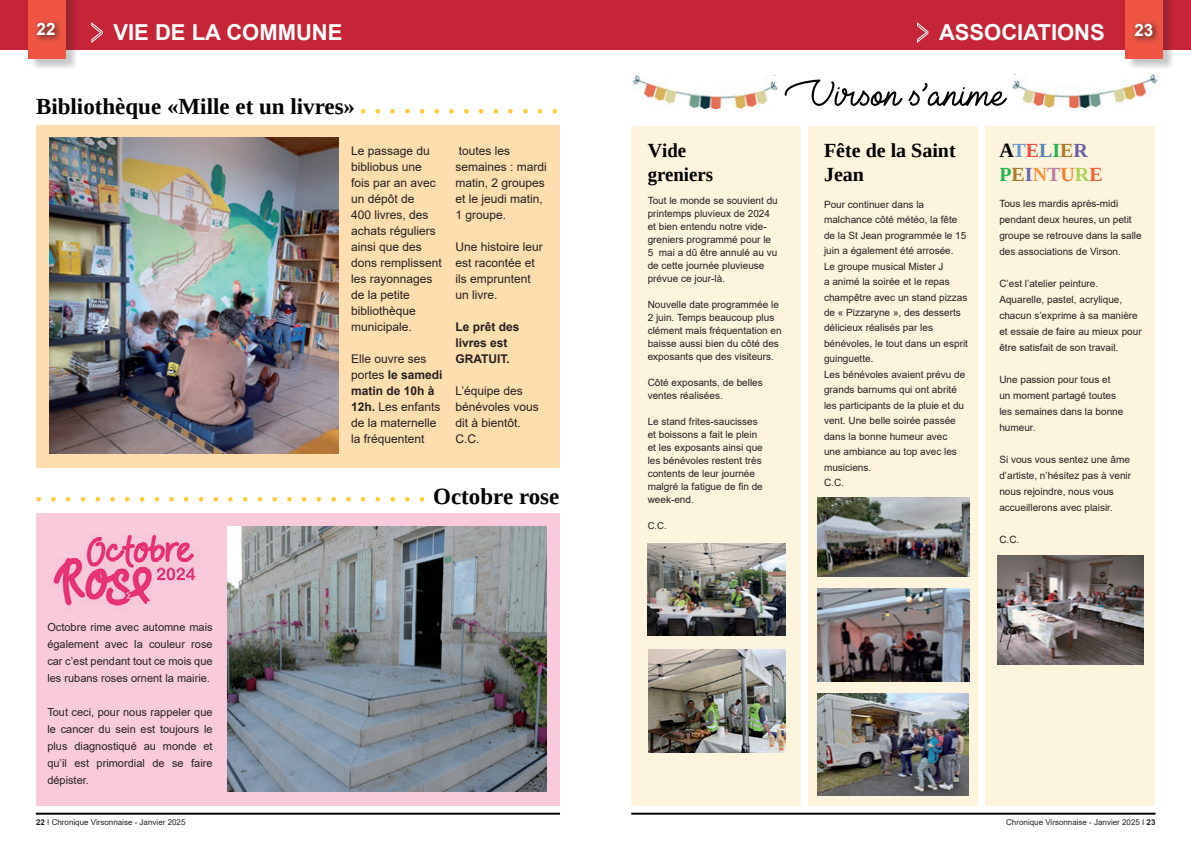
<style>
.page{position:relative;width:1191px;height:842px;background:#fff}
.page>*{position:absolute;margin:0;border:0;box-sizing:border-box;transform-origin:0 0}
.t1{font:39px "Minion Pro";color:#fec931}
.t2{font:700 23px "Liberation Serif";color:#000}
.t3{font:700 22px "Arial";color:#fff}
.t4{font:700 20px/24px "Liberation Serif";color:#000}
.t5{font:700 20px/24px "Liberation Serif";color:#26b253}
.t6{font:700 17px "Arial";color:#fff}
.t7{font:12px/16px "Arial";color:#231f20}
.t8{font:700 12px/16px "Arial";color:#231f20}
.t9{font:11px/17px "Arial";color:#231f20;text-align:justify}
.t10{font:10px/15.5px "Arial";color:#231f20}
.t11{font:9.5px "Arial";color:#231f20}
.t12{font:8px "Arial";color:#231f20}
.s1{font-family:"Myriad Pro";font-weight:400;font-size:35px}
.s2{font-family:"Minion Pro";font-weight:400;font-size:39px;color:#fec931}
.s3{font-weight:700}
.s4{color:#000}
.s5{color:#6999d0}
.s6{color:#ef4a48}
.s7{color:#5884b2}
.s8{color:#b0792c}
.s9{color:#6762a5}
.s10{color:#f7943e}
.s11{color:#bb7ea0}
.s12{color:#f4802e}
.s13{color:#acd257}
.s14{color:#f15f3a}
</style>
<div class="page">
<div style="left:631px;top:126px;width:170px;height:680px;background:#fdf4de"></div>
<div style="left:808px;top:126px;width:170px;height:680px;background:#fdf4de"></div>
<div style="left:985px;top:126px;width:170px;height:680px;background:#fdf4de"></div>
<div style="left:0;top:0;width:1191px;height:50px;background:#c62538"></div>
<div style="left:29px;top:0;width:49px;height:71px;background:#231f20;opacity:.25"></div>
<div style="left:28px;top:0;width:38px;height:58px;background:#f05544"></div>
<div style="left:1126px;top:0;width:49px;height:71px;background:#231f20;opacity:.25"></div>
<div style="left:1125px;top:0;width:37px;height:58px;background:#f05544"></div>
<hr style="left:36px;top:813px;width:524px;height:2px;background:#000">
<svg style="left:1134px;top:21px;width:25px;height:21px"></svg>
<svg style="left:36px;top:20px;width:25px;height:21px"></svg>
<hr style="left:631px;top:813px;width:524px;height:2px;background:#000">
<img style="left:632px;top:75px;width:144px;height:33px">
<div style="left:668px;top:72px;width:94px;height:15px;background:#fff"></div>
<hr style="left:655px;top:106px;width:33px;height:4px;background:#fff">
<svg style="left:632px;top:105px;width:7px;height:3px"></svg>
<svg style="left:725px;top:106px;width:8px;height:2px"></svg>
<img style="left:1018px;top:75px;width:139px;height:33px">
<div style="left:1026px;top:71px;width:95px;height:15px;background:#fff"></div>
<div style="left:1101px;top:105px;width:33px;height:5px;background:#fff"></div>
<svg style="left:1150px;top:104px;width:7px;height:4px"></svg>
<svg style="left:1055px;top:106px;width:9px;height:2px"></svg>
<svg style="left:771px;top:79px;width:247px;height:29px"></svg>
<img style="left:648px;top:544px;width:137px;height:92px">
<img style="left:648px;top:650px;width:138px;height:103px">
<div style="left:36px;top:126px;width:523px;height:342px;background:#fedeaf"></div>
<img style="left:50px;top:138px;width:289px;height:315px">
<div style="left:36px;top:513px;width:523px;height:293px;background:#f9cadc"></div>
<img style="left:48px;top:533px;width:152px;height:75px">
<img style="left:228px;top:527px;width:318px;height:264px">
<img style="left:817px;top:498px;width:152px;height:78px">
<img style="left:817px;top:693px;width:152px;height:103px">
<img style="left:817px;top:588px;width:152px;height:93px">
<img style="left:998px;top:556px;width:145px;height:109px">
<h3 class="t3" style="left:37px;top:17px;width:307px"><sup>22</sup> <span class="s1">&gt;</span> VIE DE LA COMMUNE</h3>
<h3 class="t6" style="left:1134px;top:18px;width:20px">23</h3>
<h3 class="t3" style="left:916px;top:17px;width:190px"><span class="s1">&gt;</span> ASSOCIATIONS</h3>
<h2 class="t2" style="left:36px;top:90px;width:525px">Bibliothèque «Mille et un livres» <span class="s2">..............</span></h2>
<p class="t7" style="left:351px;top:143px;width:92px">Le passage du bibliobus une fois par an avec un dépôt de<br>400 livres, des achats réguliers ainsi que des dons remplissent les rayonnages de la petite bibliothèque municipale.</p>
<p class="t7" style="left:351px;top:351px;width:93px">Elle ouvre ses portes <span class="s3">le samedi matin de 10h à<br>12h.</span> Les enfants de la maternelle la fréquentent</p>
<p class="t7" style="left:455px;top:143px;width:93px">toutes les semaines : mardi matin, 2 groupes et le jeudi matin,<br>1 groupe.</p>
<p class="t7" style="left:455px;top:239px;width:89px">Une histoire leur est racontée et ils empruntent un livre.</p>
<p class="t8" style="left:455px;top:319px;width:66px">Le prêt des livres est<br>GRATUIT.</p>
<p class="t7" style="left:455px;top:382px;width:85px">L’équipe des bénévoles vous dit à bientôt.<br>C.C.</p>
<h1 class="t1" style="left:34px;top:462px;width:526px">........................... <sub>Octobre</sub> <sub>rose</sub></h1>
<p class="t9" style="left:47px;top:618px;width:167px">Octobre rime avec automne mais également avec la couleur rose car c’est pendant tout ce mois que les rubans roses ornent la mairie.</p>
<p class="t9" style="left:47px;top:703px;width:167px">Tout ceci, pour nous rappeler que le cancer du sein est toujours le plus diagnostiqué au monde et qu’il est primordial de se faire dépister.</p>
<h3 class="t4" style="left:648px;top:138px;width:67px">Vide greniers</h3>
<p class="t10" style="left:648px;top:194px;width:132px;line-height:13px">Tout le monde se souvient du printemps pluvieux de 2024 et bien entendu notre vide&shy;greniers programmé pour le<br>5 mai a dû être annulé au vu de cette journée pluvieuse prévue ce jour-là.</p>
<p class="t10" style="left:648px;top:298px;width:135px;line-height:13px">Nouvelle date programmée le<br>2 juin. Temps beaucoup plus clément mais fréquentation en baisse aussi bien du côté des exposants que des visiteurs.</p>
<p class="t10" style="left:648px;top:376px;width:117px;line-height:13px">Côté exposants, de belles ventes réalisées.</p>
<p class="t10" style="left:648px;top:415px;width:117px;line-height:13px">Le stand frites-saucisses et boissons a fait le plein et les exposants ainsi que les bénévoles restent très contents de leur journée malgré la fatigue de fin de week-end.</p>
<p class="t11" style="left:648px;top:519px;width:20px">C.C.</p>
<h3 class="t4" style="left:824px;top:137px;width:133px;line-height:24.5px">Fête de la Saint<br>Jean</h3>
<p class="t10" style="left:824px;top:196px;width:145px">Pour continuer dans la malchance côté météo, la fête de la St Jean programmée le 15 juin a également été arrosée.<br>Le groupe musical Mister J<br>a animé la soirée et le repas champêtre avec un stand pizzas de « Pizzaryne », des desserts délicieux réalisés par les bénévoles, le tout dans un esprit guinguette.<br>Les bénévoles avaient prévu de grands barnums qui ont abrité les participants de la pluie et du vent. Une belle soirée passée dans la bonne humeur avec<br>une ambiance au top avec les musiciens.<br>C.C.</p>
<h3 class="t5" style="left:999px;top:138px;width:105px"><span class="s4">A</span><span class="s5">T</span><span class="s6">E</span><span class="s7">L</span>I<span class="s8">E</span><span class="s9">R<br></span>P<span class="s8">E</span><span class="s9">I</span><span class="s10">N</span><span class="s11">T</span><span class="s12">U</span><span class="s13">R</span><span class="s14">E</span></h3>
<p class="t10" style="left:999px;top:196px;width:144px;line-height:16px">Tous les mardis après-midi pendant deux heures, un petit groupe se retrouve dans la salle des associations de Virson.</p>
<p class="t10" style="left:999px;top:276px;width:144px;line-height:16px">C’est l’atelier peinture.<br>Aquarelle, pastel, acrylique, chacun s’exprime à sa manière et essaie de faire au mieux pour être satisfait de son travail.</p>
<p class="t10" style="left:999px;top:372px;width:125px;line-height:16px">Une passion pour tous et un moment partagé toutes les semaines dans la bonne humeur.</p>
<p class="t10" style="left:999px;top:452px;width:133px;line-height:16px">Si vous vous sentez une âme d’artiste, n’hésitez pas à venir nous rejoindre, nous vous accueillerons avec plaisir.</p>
<p class="t10" style="left:999px;top:532px;width:21px">C.C.</p>
<p class="t12" style="left:36px;top:817px;width:151px"><span class="s3">22</span> I Chronique Virsonnaise - Janvier 2025</p>
<p class="t12" style="left:1006px;top:817px;width:151px">Chronique Virsonnaise - Janvier 2025 I <span class="s3">23</span></p>
</div>
